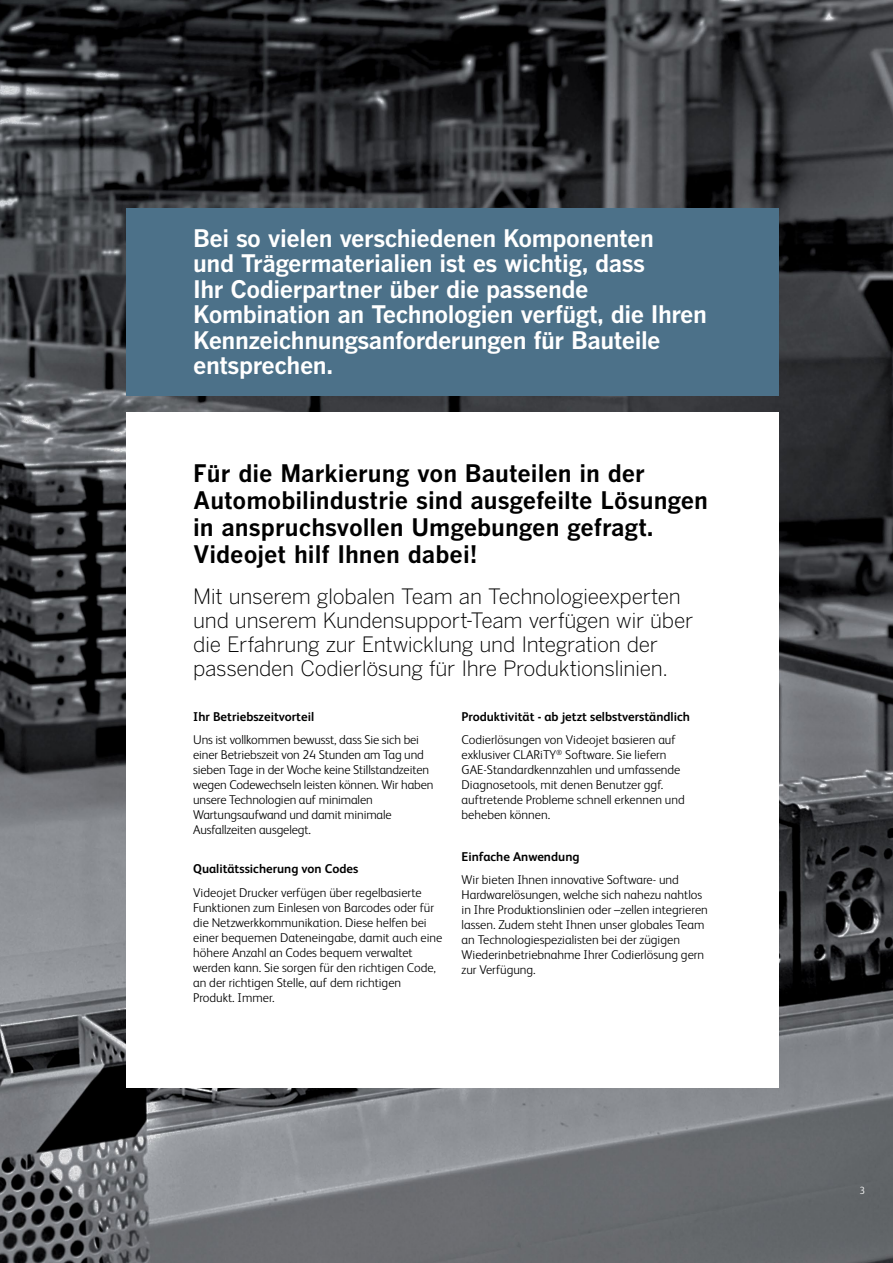
<style>
.page{position:relative;width:893px;height:1263px;background:#fff}
.page>*{position:absolute;margin:0;border:0;box-sizing:border-box;transform-origin:0 0}
.t1{font:700 24px/25.5px "Benton Gothic";letter-spacing:-.02em;color:#fff}
.t2{font:700 24px/27px "Benton Gothic";color:#000}
.t3{font:300 21px/24px "Benton Gothic";letter-spacing:-.015em;color:#000}
.t4{font:300 12.75px/15px "FS Albert Pro";color:#000}
.t5{font:700 12.75px "FS Albert Pro";color:#000}
.t6{font:300 10.5px "FS Albert Pro";color:#fff}
</style>
<div class="page">
<img style="left:0;top:0;width:893px;height:1263px">
<div style="left:126px;top:413px;width:653px;height:675px;background:#fff"></div>
<div style="left:126px;top:208px;width:653px;height:188px;background:#4c7189"></div>
<h1 class="t1" style="left:193px;top:226px;width:515px">Bei so vielen verschiedenen Komponenten<br>und Trägermaterialien ist es wichtig, dass<br>Ihr Codierpartner über die passende Kombination an Technologien verfügt, die Ihren Kennzeichnungsanforderungen für Bauteile entsprechen.</h1>
<h1 class="t2" style="left:193px;top:460px;width:516px">Für die Markierung von Bauteilen in der Automobilindustrie sind ausgefeilte Lösungen in anspruchsvollen Umgebungen gefragt.<br>Videojet hilf Ihnen dabei!</h1>
<h2 class="t3" style="left:193px;top:584px;width:502px">Mit unserem globalen Team an Technologieexperten und unserem Kundensupport-Team verfügen wir über die Erfahrung zur Entwicklung und Integration der passenden Codierlösung für Ihre Produktionslinien.</h2>
<p class="t5" style="left:193px;top:707px;width:122px">Ihr Betriebszeitvorteil</p>
<p class="t4" style="left:193px;top:731px;width:242px">Uns ist vollkommen bewusst, dass Sie sich bei einer Betriebszeit von 24 Stunden am Tag und sieben Tage in der Woche keine Stillstandzeiten wegen Codewechseln leisten können. Wir haben unsere Technologien auf minimalen Wartungsaufwand und damit minimale Ausfallzeiten ausgelegt.</p>
<p class="t5" style="left:193px;top:860px;width:167px">Qualitätssicherung von Codes</p>
<p class="t4" style="left:193px;top:884px;width:251px">Videojet Drucker verfügen über regelbasierte Funktionen zum Einlesen von Barcodes oder für die Netzwerkkommunikation. Diese helfen bei einer bequemen Dateneingabe, damit auch eine höhere Anzahl an Codes bequem verwaltet werden kann. Sie sorgen für den richtigen Code, an der richtigen Stelle, auf dem richtigen Produkt. Immer.</p>
<p class="t5" style="left:462px;top:707px;width:230px">Produktivität - ab jetzt selbstverständlich</p>
<p class="t4" style="left:462px;top:731px;width:225px">Codierlösungen von Videojet basieren auf exklusiver CLARiTY<sup>®</sup> Software. Sie liefern GAE-Standardkennzahlen und umfassende Diagnosetools, mit denen Benutzer ggf. auftretende Probleme schnell erkennen und beheben können.</p>
<p class="t5" style="left:462px;top:847px;width:119px">Einfache Anwendung</p>
<p class="t4" style="left:462px;top:871px;width:248px">Wir bieten Ihnen innovative Software- und Hardwarelösungen, welche sich nahezu nahtlos in Ihre Produktionslinien oder –zellen integrieren lassen. Zudem steht Ihnen unser globales Team an Technologiespezialisten bei der zügigen Wiederinbetriebnahme Ihrer Codierlösung gern zur Verfügung.</p>
<p class="t6" style="left:859px;top:1183px;width:7px">3</p>
</div>
